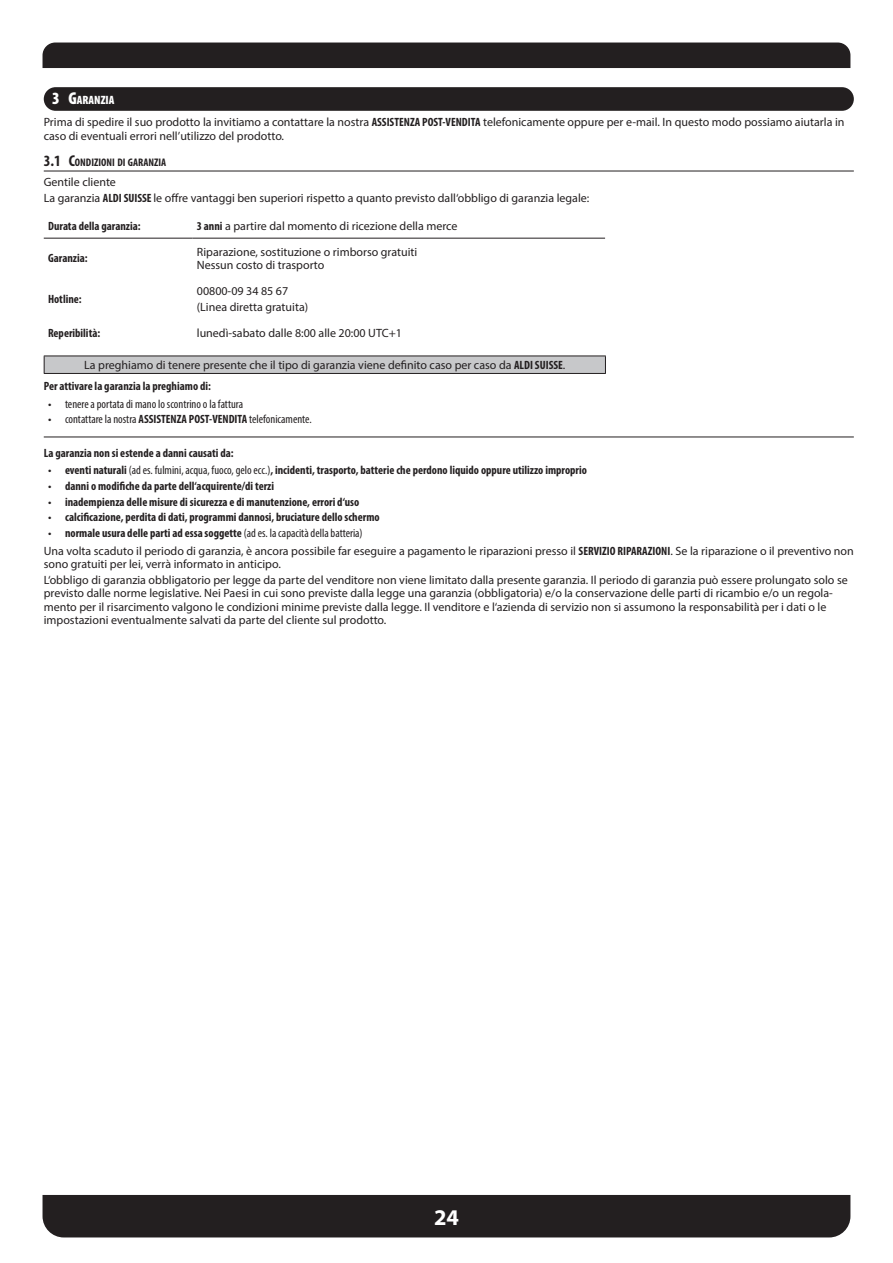
<style>
.page{position:relative;width:893px;height:1263px;background:#fff}
.page>*{position:absolute;margin:0;border:0;box-sizing:border-box;transform-origin:0 0}
.t1{font:700 22.5px "Myriad Pro";color:#fff}
.t2{font:900 condensed 12.15px "Myriad Pro";color:#fff}
.t3{font:12px/13.5px "Myriad Pro";color:#231f20}
.t4{font:700 condensed 12px "Myriad Pro";color:#231f20}
.t5{font:condensed 12px "Myriad Pro";color:#231f20}
.t6{font:700 condensed 10.95px "Myriad Pro";color:#231f20}
.s1{font-size:17.25px}
.s2{font-weight:700;font-stretch:condensed}
.s3{font-size:15.75px}
.s4{font-stretch:normal}
.s5{font-weight:700}
.s6{font-weight:400;font-stretch:normal}
.s7{font-weight:400}
.s8{font-stretch:condensed}
</style>
<div class="page">
<div style="left:43px;top:43px;width:807px;height:25px;background:#231f20"></div>
<div style="left:43px;top:1195px;width:807px;height:42px;background:#231f20"></div>
<div style="left:44px;top:87px;width:810px;height:24px;background:#231f20;border-radius:12px"></div>
<hr style="left:44px;top:171px;width:810px;height:1px;background:#231f20">
<hr style="left:44px;top:238px;width:149px;height:1px;background:#231f20">
<hr style="left:193px;top:238px;width:412px;height:1px;background:#231f20">
<div style="left:44px;top:356px;width:561px;height:17px;background:#c7c8ca"></div>
<hr style="left:44px;top:356px;width:562px;height:1px;background:#231f20">
<svg style="left:44px;top:356px;width:1px;height:17px"></svg>
<svg style="left:605px;top:356px;width:1px;height:17px"></svg>
<hr style="left:44px;top:373px;width:562px;height:1px;background:#231f20">
<hr style="left:44px;top:437px;width:810px;height:1px;background:#231f20">
<p class="t2" style="left:52px;top:93px;width:64px"><span class="s1">3 G</span>ARANZIA</p>
<p class="t3" style="left:44px;top:115px;width:802px">Prima di spedire il suo prodotto la invitiamo a contattare la nostra <span class="s2">ASSISTENZA POST-VENDITA</span> telefonicamente oppure per e-mail. In questo modo possiamo aiutarla in caso di eventuali errori nell’utilizzo del prodotto.</p>
<p class="t6" style="left:44px;top:156px;width:124px"><span class="s3">3.1 C</span>ONDIZIONI DI GARANZIA</p>
<p class="t3" style="left:44px;top:174px;width:547px;line-height:15.6px">Gentile cliente<br>La garanzia <span class="s2">ALDI SUISSE</span> le offre vantaggi ben superiori rispetto a quanto previsto dall‘obbligo di garanzia legale:</p>
<p class="t4" style="left:48px;top:218px;width:94px">Durata della garanzia:</p>
<p class="t3" style="left:197px;top:219px;width:262px"><span class="s2">3 anni</span> a partire dal momento di ricezione della merce</p>
<p class="t4" style="left:48px;top:251px;width:41px">Garanzia:</p>
<p class="t3" style="left:197px;top:245px;width:222px">Riparazione, sostituzione o rimborso gratuiti<br>Nessun costo di trasporto</p>
<p class="t4" style="left:48px;top:291px;width:35px">Hotline:</p>
<p class="t3" style="left:197px;top:283px;width:113px;line-height:15.6px">00800-09 34 85 67 (Linea diretta gratuita)</p>
<p class="t4" style="left:48px;top:325px;width:54px">Reperibilità:</p>
<p class="t3" style="left:197px;top:326px;width:207px">lunedì-sabato dalle 8:00 alle 20:00 UTC+1</p>
<p class="t3" style="left:44px;top:355px;width:523px;line-height:20.7px;text-indent:40px">La preghiamo di tenere presente che il tipo di garanzia viene definito caso per caso da <span class="s2">ALDI SUISSE</span>.<br><span class="s2">Per attivare la garanzia la preghiamo di:</span></p>
<p class="t5" style="left:48px;top:396px;width:197px"><span class="s4">•</span> tenere a portata di mano lo scontrino o la fattura</p>
<p class="t5" style="left:48px;top:412px;width:265px"><span class="s4">•</span> contattare la nostra <span class="s5">ASSISTENZA POST-VENDITA</span> telefonicamente.</p>
<p class="t4" style="left:44px;top:445px;width:191px">La garanzia non si estende a danni causati da:</p>
<p class="t4" style="left:48px;top:463px;width:540px"><span class="s6">•</span> eventi naturali <span class="s7">(ad es. fulmini, acqua, fuoco, gelo ecc.)</span>, incidenti, trasporto, batterie che perdono liquido oppure utilizzo improprio</p>
<p class="t4" style="left:48px;top:478px;width:228px"><span class="s6">•</span> danni o modifiche da parte dell‘acquirente/di terzi</p>
<p class="t4" style="left:48px;top:494px;width:313px"><span class="s6">•</span> inadempienza delle misure di sicurezza e di manutenzione, errori d‘uso</p>
<p class="t4" style="left:48px;top:510px;width:333px"><span class="s6">•</span> calcificazione, perdita di dati, programmi dannosi, bruciature dello schermo</p>
<p class="t3" style="left:44px;top:524px;width:811px;line-height:17.7px;text-indent:4px">• <span class="s2">normale usura delle parti ad essa soggette</span> <span class="s8">(ad es. la capacità della batteria)<br></span>Una volta scaduto il periodo di garanzia, è ancora possibile far eseguire a pagamento le riparazioni presso il <span class="s2">SERVIZIO RIPARAZIONI</span>. Se la riparazione o il preventivo non</p>
<p class="t3" style="left:44px;top:556px;width:806px;line-height:15.6px">sono gratuiti per lei, verrà informato in anticipo.<br>L‘obbligo di garanzia obbligatorio per legge da parte del venditore non viene limitato dalla presente garanzia. Il periodo di garanzia può essere prolungato solo se</p>
<p class="t3" style="left:44px;top:586px;width:791px">previsto dalle norme legislative. Nei Paesi in cui sono previste dalla legge una garanzia (obbligatoria) e/o la conservazione delle parti di ricambio e/o un regola&shy;mento per il risarcimento valgono le condizioni minime previste dalla legge. Il venditore e l‘azienda di servizio non si assumono la responsabilità per i dati o le impostazioni eventualmente salvati da parte del cliente sul prodotto.</p>
<h1 class="t1" style="left:434px;top:1202px;width:26px">24</h1>
</div>
